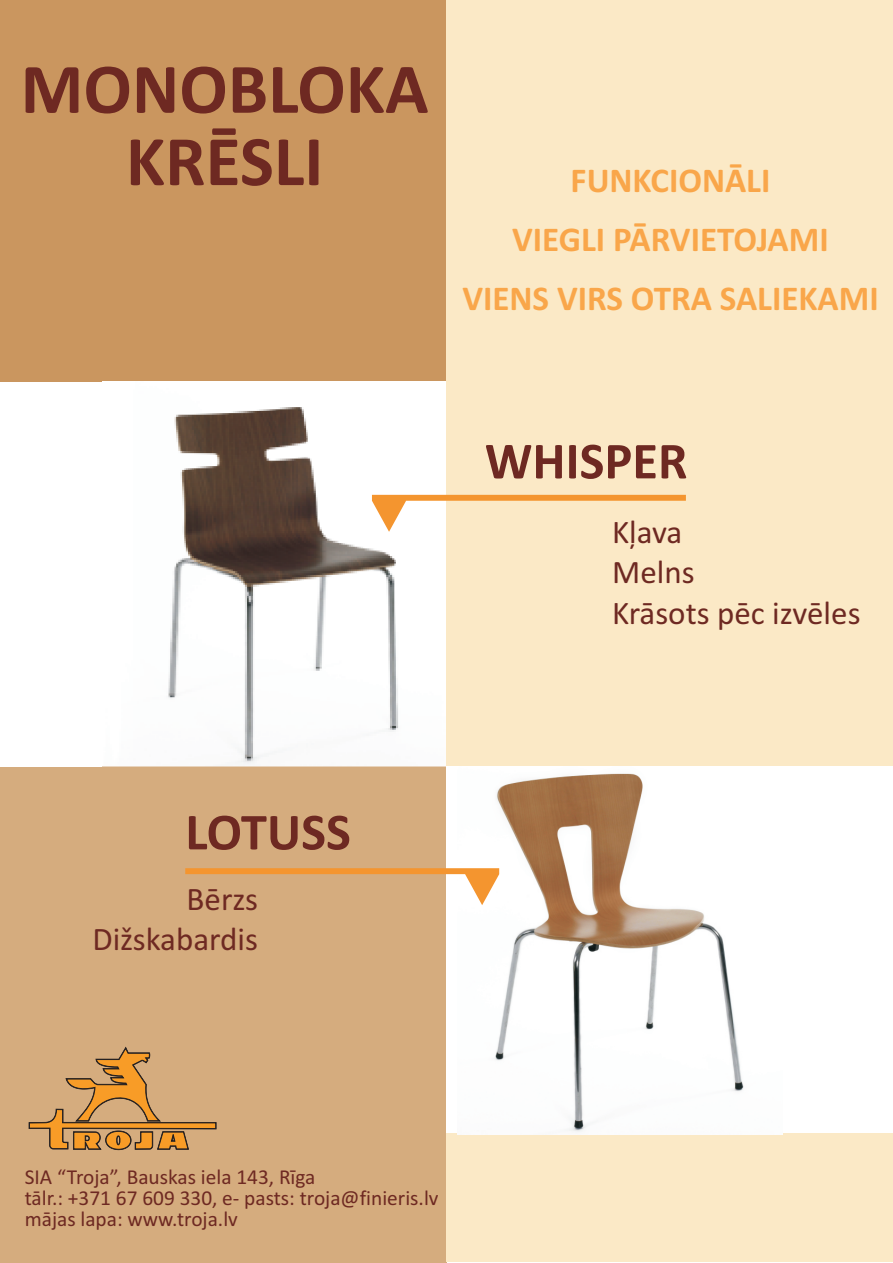
<style>
.page{position:relative;width:893px;height:1263px;background:#fff}
.page>*{position:absolute;margin:0;border:0;box-sizing:border-box;transform-origin:0 0}
.t1{font:700 71.85px/72.3px "Calibri";color:#6e2922;text-align:center}
.t2{font:700 52.5px "Calibri";color:#6e2922}
.t3{font:700 34.95px/59.2px "Calibri";color:#f9a64a;text-align:center}
.t4{font:33px/40.3px "Calibri";color:#6e2922}
.t5{font:21.3px/20.9px "Calibri";color:#6e2922}
</style>
<div class="page">
<div style="left:0;top:766px;width:447px;height:497px;background:#d5ac7e"></div>
<div style="left:0;top:0;width:447px;height:480px;background:#ca965f"></div>
<div style="left:0;top:382px;width:201px;height:384px;background:#fff"></div>
<img style="left:168px;top:382px;width:279px;height:384px">
<div style="left:447px;top:0;width:446px;height:1262px;background:#fbe9c6"></div>
<svg style="left:29px;top:1046px;width:188px;height:104px;background:#cb9a61"></svg>
<div style="left:447px;top:766px;width:446px;height:366px;background:#fff"></div>
<img style="left:457px;top:773px;width:326px;height:361px">
<svg style="left:372px;top:495px;width:314px;height:37px"></svg>
<svg style="left:185px;top:868px;width:314px;height:37px;background:#dfae79"></svg>
<h1 class="t1" style="left:21px;top:59px;width:409px">MONOBLOKA<br>KRÇSLI</h1>
<h3 class="t3" style="left:462px;top:153px;width:418px">FUNKCIONÂLI<br>VIEGLI PÂRVIETOJAMI<br>VIENS VIRS OTRA SALIEKAMI</h3>
<h2 class="t2" style="left:485px;top:439px;width:204px">WHISPER</h2>
<h3 class="t4" style="left:612px;top:515px;width:250px">Kïava<br>Melns<br>Krâsots pçc izvçles</h3>
<h2 class="t2" style="left:185px;top:810px;width:167px">LOTUSS</h2>
<h3 class="t4" style="left:92px;top:881px;width:167px;text-align:right">Bçrzs<br>Diþskabardis</h3>
<p class="t5" style="left:25px;top:1168px;width:415px">SIA “Troja”, Bauskas iela 143, Rîga<br>tâlr.: +371 67 609 330, e- pasts: troja@finieris.lv mâjas lapa: www.troja.lv</p>
</div>
